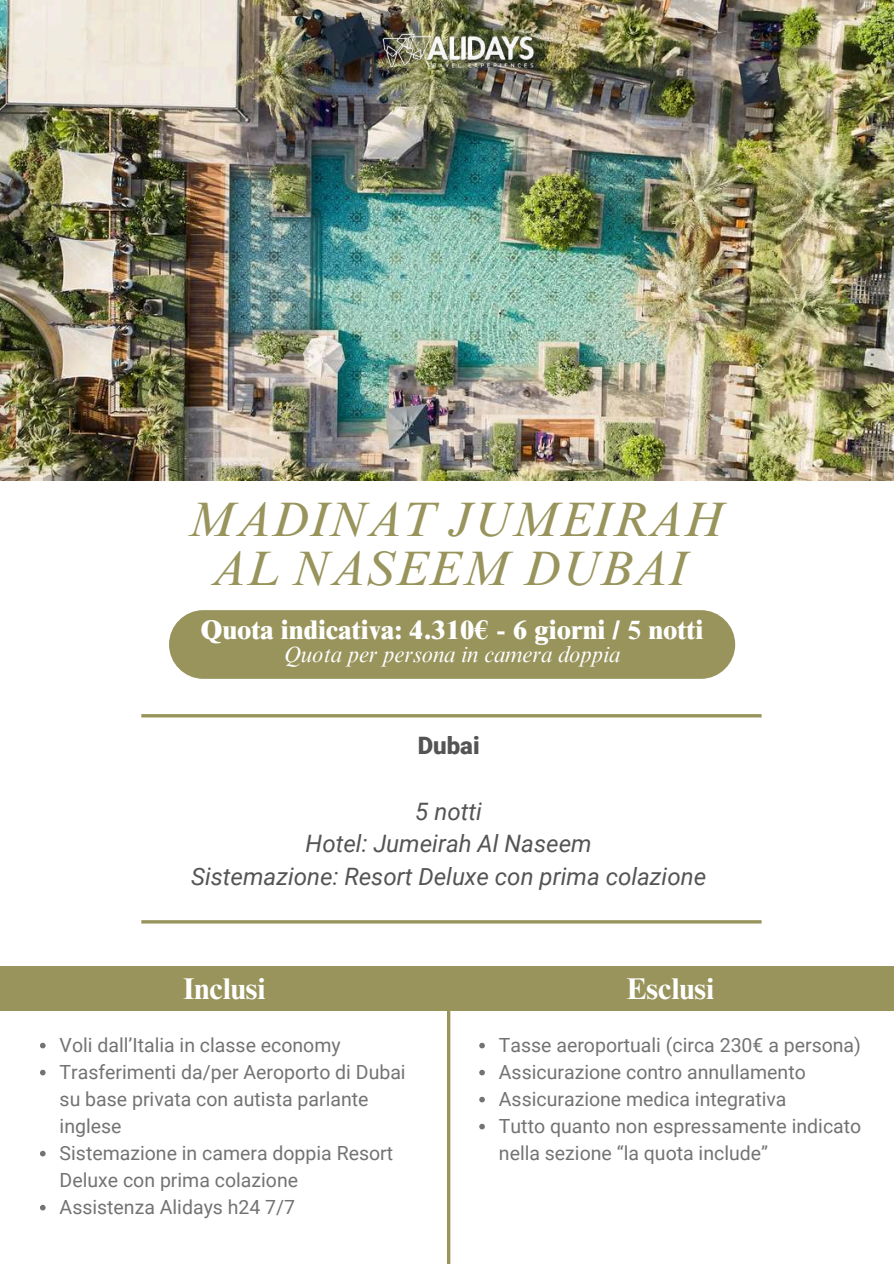
<style>
.page{position:relative;width:894px;height:1264px;background:#fff}
.page>*{position:absolute;margin:0;border:0;box-sizing:border-box;transform-origin:0 0}
.t1{font:italic 49.5px/49.5px "Times NRMT Pro";color:#98945c;text-align:center}
.t2{font:700 30px "Times NRMT Pro";color:#fff}
.t3{font:800 27px "Times NRMT Pro";color:#fff}
.t4{font:italic 24px/32.7px "Roboto";color:#545454;text-align:center}
.t5{font:900 24px "Roboto";color:#545454}
.t6{font:italic 22.5px "Times NRMT Pro";color:#fff}
.t7{font:19.5px/27px "Roboto";color:#737373}
</style>
<div class="page">
<div style="left:169px;top:610px;width:566px;height:69px;background:#98945c;border-radius:34px"></div>
<hr style="left:141px;top:714px;width:620px;height:3px;background:#98945c">
<hr style="left:141px;top:920px;width:620px;height:3px;background:#98945c">
<img style="left:0;top:0;width:893px;height:480px">
<img style="left:369px;top:32px;width:178px;height:40px">
<hr style="left:447px;top:983px;width:3px;height:280px;background:#98945c">
<div style="left:0;top:966px;width:893px;height:44px;background:#98945c"></div>
<svg style="left:40px;top:1042px;width:6px;height:6px"></svg>
<svg style="left:40px;top:1069px;width:6px;height:6px"></svg>
<svg style="left:40px;top:1150px;width:6px;height:6px"></svg>
<svg style="left:40px;top:1204px;width:6px;height:6px"></svg>
<svg style="left:479px;top:1042px;width:5px;height:6px"></svg>
<svg style="left:479px;top:1069px;width:5px;height:6px"></svg>
<svg style="left:479px;top:1096px;width:5px;height:6px"></svg>
<svg style="left:479px;top:1123px;width:5px;height:6px"></svg>
<h1 class="t1" style="left:186px;top:500px;width:538px">MADINAT JUMEIRAH<br>AL NASEEM DUBAI</h1>
<h3 class="t3" style="left:200px;top:619px;width:504px">Quota indicativa: 4.310€ - 6 giorni / 5 notti</h3>
<p class="t6" style="left:283px;top:646px;width:338px">Quota per persona in camera doppia</p>
<p class="t5" style="left:417px;top:732px;width:63px">Dubai</p>
<p class="t4" style="left:191px;top:795px;width:516px">5 notti<br>Hotel: Jumeirah Al Naseem<br>Sistemazione: Resort Deluxe con prima colazione</p>
<h2 class="t2" style="left:183px;top:977px;width:84px">Inclusi</h2>
<h2 class="t2" style="left:626px;top:977px;width:89px">Esclusi</h2>
<p class="t7" style="left:60px;top:1031px;width:347px">Voli dall’Italia in classe economy<br>Trasferimenti da/per Aeroporto di Dubai su base privata con autista parlante inglese<br>Sistemazione in camera doppia Resort<br>Deluxe con prima colazione<br>Assistenza Alidays h24 7/7</p>
<p class="t7" style="left:498px;top:1031px;width:364px">Tasse aeroportuali (circa 230€ a persona)<br>Assicurazione contro annullamento Assicurazione medica integrativa<br>Tutto quanto non espressamente indicato nella sezione “la quota include”</p>
</div>
